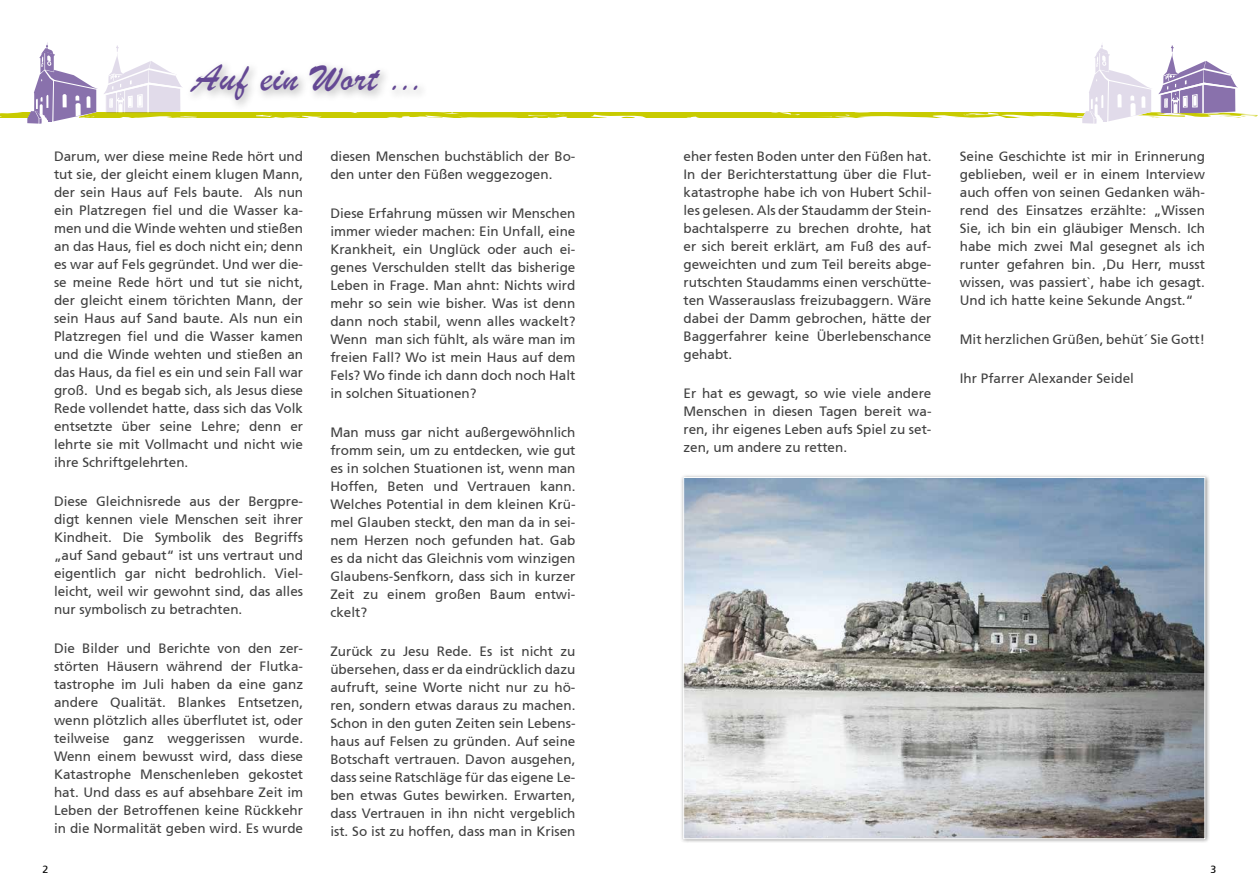
<style>
.page{position:relative;width:1259px;height:893px;background:#fff}
.page>*{position:absolute;margin:0;border:0;box-sizing:border-box;transform-origin:0 0}
.t1{font:40.5px "Brush Script";letter-spacing:.025em;color:#644894}
.t2{font:13.5px/18px "Frutiger";color:#404040;text-align:justify}
.t3{font:10.5px "Frutiger";color:#000}
</style>
<div class="page">
<div style="left:680px;top:474px;width:529px;height:370px;background:#000;opacity:.45"></div>
<img style="left:685px;top:479px;width:518px;height:358px">
<svg style="left:0;top:42px;width:1258px;height:82px"></svg>
<div style="left:185px;top:59px;width:244px;height:53px;background:#000;opacity:.2"></div>
<h1 class="t1" style="left:193px;top:53px;width:234px">Auf ein Wort ...</h1>
<p class="t2" style="left:54px;top:148px;width:251px">Darum, wer diese meine Rede hört und tut sie, der gleicht einem klugen Mann, der sein Haus auf Fels baute. Als nun ein Platzregen fiel und die Wasser ka&shy;men und die Winde wehten und stießen an das Haus, fiel es doch nicht ein; denn es war auf Fels gegründet. Und wer die&shy;se meine Rede hört und tut sie nicht, der gleicht einem törichten Mann, der sein Haus auf Sand baute. Als nun ein Platzregen fiel und die Wasser kamen und die Winde wehten und stießen an das Haus, da fiel es ein und sein Fall war groß. Und es begab sich, als Jesus diese Rede vollendet hatte, dass sich das Volk entsetzte über seine Lehre; denn er lehrte sie mit Vollmacht und nicht wie ihre Schriftgelehrten.</p>
<p class="t2" style="left:54px;top:493px;width:251px">Diese Gleichnisrede aus der Bergpre&shy;digt kennen viele Menschen seit ihrer Kindheit. Die Symbolik des Begriffs „auf Sand gebaut“ ist uns vertraut und eigentlich gar nicht bedrohlich. Viel&shy;leicht, weil wir gewohnt sind, das alles nur symbolisch zu betrachten.</p>
<p class="t2" style="left:54px;top:640px;width:251px">Die Bilder und Berichte von den zer&shy;störten Häusern während der Flutka&shy;tastrophe im Juli haben da eine ganz andere Qualität. Blankes Entsetzen, wenn plötzlich alles überflutet ist, oder teilweise ganz weggerissen wurde.<br>Wenn einem bewusst wird, dass diese Katastrophe Menschenleben gekostet hat. Und dass es auf absehbare Zeit im Leben der Betroffenen keine Rückkehr in die Normalität geben wird. Es wurde</p>
<p class="t2" style="left:330px;top:147px;width:247px">diesen Menschen buchstäblich der Bo&shy;den unter den Füßen weggezogen.</p>
<p class="t2" style="left:330px;top:204px;width:247px">Diese Erfahrung müssen wir Menschen immer wieder machen: Ein Unfall, eine Krankheit, ein Unglück oder auch ei&shy;genes Verschulden stellt das bisherige Leben in Frage. Man ahnt: Nichts wird mehr so sein wie bisher. Was ist denn dann noch stabil, wenn alles wackelt?<br>Wenn man sich fühlt, als wäre man im freien Fall? Wo ist mein Haus auf dem Fels? Wo finde ich dann doch noch Halt in solchen Situationen?</p>
<p class="t2" style="left:330px;top:423px;width:247px">Man muss gar nicht außergewöhnlich fromm sein, um zu entdecken, wie gut es in solchen Stuationen ist, wenn man Hoffen, Beten und Vertrauen kann.<br>Welches Potential in dem kleinen Krü&shy;mel Glauben steckt, den man da in sei&shy;nem Herzen noch gefunden hat. Gab es da nicht das Gleichnis vom winzigen Glaubens-Senfkorn, dass sich in kurzer Zeit zu einem großen Baum entwi&shy;ckelt?</p>
<p class="t2" style="left:330px;top:642px;width:247px">Zurück zu Jesu Rede. Es ist nicht zu übersehen, dass er da eindrücklich dazu aufruft, seine Worte nicht nur zu hö&shy;ren, sondern etwas daraus zu machen.<br>Schon in den guten Zeiten sein Lebens&shy;haus auf Felsen zu gründen. Auf seine Botschaft vertrauen. Davon ausgehen, dass seine Ratschläge für das eigene Le&shy;ben etwas Gutes bewirken. Erwarten, dass Vertrauen in ihn nicht vergeblich ist. So ist zu hoffen, dass man in Krisen</p>
<p class="t2" style="left:683px;top:147px;width:249px">eher festen Boden unter den Füßen hat.<br>In der Berichterstattung über die Flut&shy;katastrophe habe ich von Hubert Schil&shy;les gelesen. Als der Staudamm der Stein&shy;bachtalsperre zu brechen drohte, hat er sich bereit erklärt, am Fuß des auf&shy;geweichten und zum Teil bereits abge&shy;rutschten Staudamms einen verschütte&shy;ten Wasserauslass freizubaggern. Wäre dabei der Damm gebrochen, hätte der Baggerfahrer keine Überlebenschance gehabt.</p>
<p class="t2" style="left:683px;top:384px;width:249px">Er hat es gewagt, so wie viele andere Menschen in diesen Tagen bereit wa&shy;ren, ihr eigenes Leben aufs Spiel zu set&shy;zen, um andere zu retten.</p>
<p class="t2" style="left:960px;top:147px;width:247px">Seine Geschichte ist mir in Erinnerung geblieben, weil er in einem Interview auch offen von seinen Gedanken wäh&shy;rend des Einsatzes erzählte: „Wissen Sie, ich bin ein gläubiger Mensch. Ich habe mich zwei Mal gesegnet als ich runter gefahren bin. ,Du Herr, musst wissen, was passiert`, habe ich gesagt.<br>Und ich hatte keine Sekunde Angst.“</p>
<p class="t2" style="left:960px;top:330px;width:247px">Mit herzlichen Grüßen, behüt´ Sie Gott!</p>
<p class="t2" style="left:960px;top:369px;width:176px">Ihr Pfarrer Alexander Seidel</p>
<p class="t3" style="left:43px;top:863px;width:7px">2</p>
<p class="t3" style="left:1210px;top:863px;width:7px">3</p>
</div>
